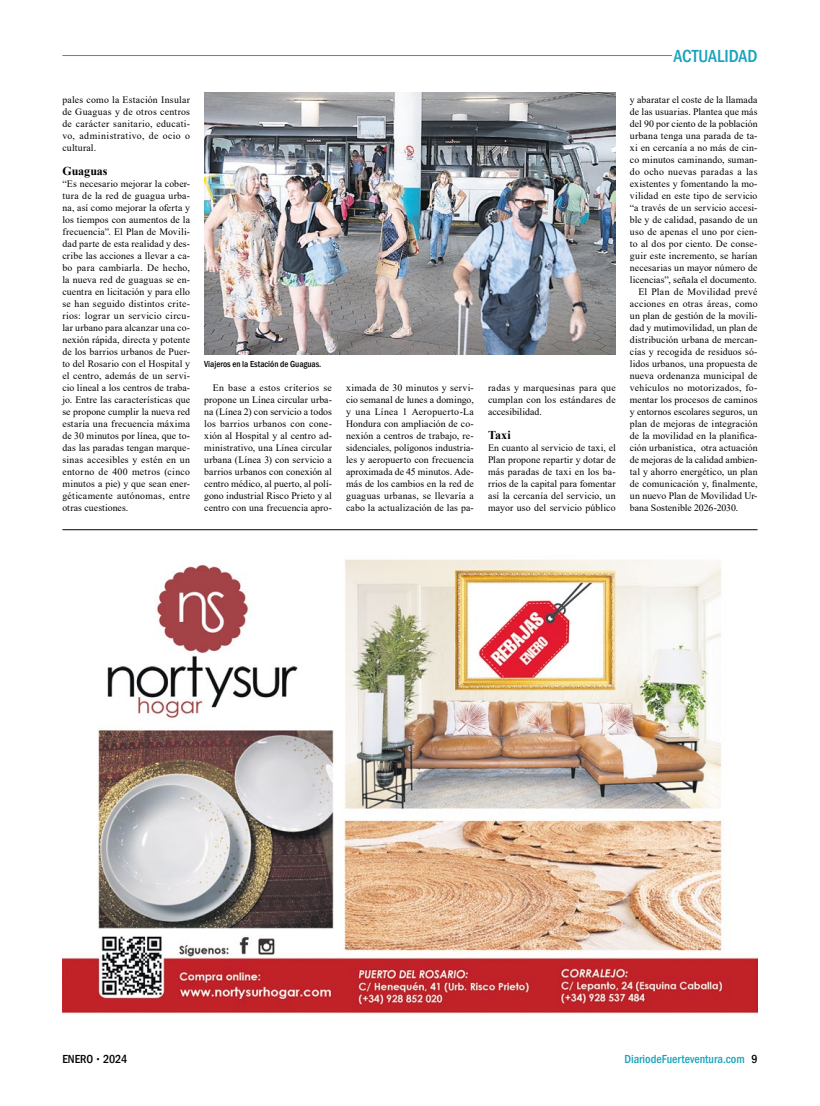
<style>
.page{position:relative;width:820px;height:1106px;background:#fff}
.page>*{position:absolute;margin:0;border:0;box-sizing:border-box;transform-origin:0 0}
.t1{font:500 condensed 18px "Franklin Gothic";color:#18a3bc}
.t2{font:500 condensed 12px "Franklin Gothic";color:#18a3bc}
.t3{font:700 12px "Times New Roman";color:#000}
.t4{font:500 condensed 12px "Franklin Gothic";color:#000}
.t5{font:9.8px/12px "Times New Roman";letter-spacing:.015em;color:#000;text-align:justify}
.t6{font:9.8px "Times New Roman";letter-spacing:-.005em;color:#000}
.t7{font:500 condensed 9px "Franklin Gothic";color:#000}
.s1{font-size:8px}
.s2{color:#000}
</style>
<div class="page">
<hr style="left:62px;top:529px;width:695px;height:1px;background:#000">
<img style="left:62px;top:559px;width:695px;height:455px">
<hr style="left:62px;top:55px;width:609px;height:1px;background:#18a3bc">
<img style="left:204px;top:92px;width:411px;height:263px">
<p class="t5" style="left:62px;top:93px;width:129px">pales como la Estación Insular de Guaguas y de otros centros de carácter sanitario, educati&shy;vo, administrativo, de ocio o cultural.</p>
<p class="t3" style="left:62px;top:162px;width:47px">Guaguas</p>
<p class="t5" style="left:62px;top:177px;width:129px">“Es necesario mejorar la cober&shy;tura de la red de guagua urba&shy;na, así como mejorar la oferta y los tiempos con aumentos de la frecuencia”. El Plan de Movili&shy;dad parte de esta realidad y des&shy;cribe las acciones a llevar a ca&shy;bo para cambiarla. De hecho, la nueva red de guaguas se en&shy;cuentra en licitación y para ello se han seguido distintos crite&shy;rios: lograr un servicio circu&shy;lar urbano para alcanzar una co&shy;nexión rápida, directa y potente de los barrios urbanos de Puer&shy;to del Rosario con el Hospital y el centro, además de un servi&shy;cio lineal a los centros de traba&shy;jo. Entre las características que se propone cumplir la nueva red estaría una frecuencia máxima de 30 minutos por línea, que to&shy;das las paradas tengan marque&shy;sinas accesibles y estén en un entorno de 400 metros (cinco minutos a pie) y que sean ener&shy;géticamente autónomas, entre otras cuestiones.</p>
<p class="t7" style="left:204px;top:358px;width:119px">Viajeros en la Estación de Guaguas.</p>
<p class="t5" style="left:204px;top:381px;width:129px;text-indent:9px">En base a estos criterios se propone un Línea circular urba&shy;na (Línea 2) con servicio a todos los barrios urbanos con cone&shy;xión al Hospital y al centro ad&shy;ministrativo, una Línea circular urbana (Línea 3) con servicio a barrios urbanos con conexión al centro médico, al puerto, al polí&shy;gono industrial Risco Prieto y al centro con una frecuencia apro-</p>
<p class="t5" style="left:346px;top:381px;width:129px">ximada de 30 minutos y servi&shy;cio semanal de lunes a domingo, y una Línea 1 Aeropuerto-La Hondura con ampliación de co&shy;nexión a centros de trabajo, re&shy;sidenciales, polígonos industria&shy;les y aeropuerto con frecuencia aproximada de 45 minutos. Ade&shy;más de los cambios en la red de guaguas urbanas, se llevaría a cabo la actualización de las pa-</p>
<p class="t5" style="left:488px;top:381px;width:129px">radas y marquesinas para que cumplan con los estándares de accesibilidad.</p>
<p class="t3" style="left:488px;top:426px;width:24px">Taxi</p>
<p class="t5" style="left:488px;top:441px;width:129px">En cuanto al servicio de taxi, el Plan propone repartir y dotar de más paradas de taxi en los ba&shy;rrios de la capital para fomentar así la cercanía del servicio, un mayor uso del servicio público</p>
<h1 class="t1" style="left:673px;top:44px;width:86px">ACTUALIDAD</h1>
<p class="t5" style="left:629px;top:93px;width:129px">y abaratar el coste de la llamada</p>
<p class="t5" style="left:629px;top:105px;width:129px">de las usuarias. Plantea que más</p>
<p class="t5" style="left:629px;top:117px;width:129px">del 90 por ciento de la población</p>
<p class="t5" style="left:629px;top:129px;width:129px">urbana tenga una parada de ta-</p>
<p class="t5" style="left:629px;top:141px;width:129px">xi en cercanía a no más de cin-</p>
<p class="t5" style="left:629px;top:153px;width:129px">co minutos caminando, suman-</p>
<p class="t5" style="left:629px;top:165px;width:129px">do ocho nuevas paradas a las</p>
<p class="t5" style="left:629px;top:177px;width:129px">existentes y fomentando la mo-</p>
<p class="t5" style="left:629px;top:189px;width:129px">vilidad en este tipo de servicio</p>
<p class="t5" style="left:629px;top:201px;width:129px">“a través de un servicio accesi-</p>
<p class="t5" style="left:629px;top:213px;width:129px">ble y de calidad, pasando de un</p>
<p class="t5" style="left:629px;top:225px;width:129px">uso de apenas el uno por cien-</p>
<p class="t5" style="left:629px;top:237px;width:129px">to al dos por ciento. De conse-</p>
<p class="t5" style="left:629px;top:249px;width:129px">guir este incremento, se harían</p>
<p class="t5" style="left:629px;top:261px;width:129px">necesarias un mayor número de</p>
<p class="t5" style="left:629px;top:273px;width:128px">licencias”, señala el documento.</p>
<p class="t5" style="left:638px;top:285px;width:121px">El Plan de Movilidad prevé</p>
<p class="t5" style="left:629px;top:297px;width:129px">acciones en otras áreas, como</p>
<p class="t5" style="left:629px;top:309px;width:129px">un plan de gestión de la movili-</p>
<p class="t5" style="left:629px;top:321px;width:129px">dad y mutimovilidad, un plan de</p>
<p class="t5" style="left:629px;top:333px;width:129px">distribución urbana de mercan-</p>
<p class="t5" style="left:629px;top:345px;width:129px">cías y recogida de residuos só-</p>
<p class="t5" style="left:629px;top:357px;width:129px">lidos urbanos, una propuesta de</p>
<p class="t5" style="left:629px;top:369px;width:129px">nueva ordenanza municipal de</p>
<p class="t5" style="left:629px;top:381px;width:129px">vehículos no motorizados, fo-</p>
<p class="t5" style="left:629px;top:393px;width:129px">mentar los procesos de caminos</p>
<p class="t5" style="left:629px;top:405px;width:129px">y entornos escolares seguros, un</p>
<p class="t5" style="left:629px;top:417px;width:129px">plan de mejoras de integración</p>
<p class="t5" style="left:629px;top:429px;width:129px">de la movilidad en la planifica-</p>
<p class="t5" style="left:629px;top:441px;width:129px">ción urbanística, otra actuación</p>
<p class="t5" style="left:629px;top:453px;width:129px">de mejoras de la calidad ambien-</p>
<p class="t5" style="left:629px;top:465px;width:129px">tal y ahorro energético, un plan</p>
<p class="t5" style="left:629px;top:477px;width:129px">de comunicación y, finalmente,</p>
<p class="t5" style="left:629px;top:489px;width:129px">un nuevo Plan de Movilidad Ur-</p>
<p class="t6" style="left:629px;top:500px;width:110px">bana Sostenible 2026-2030.</p>
<p class="t4" style="left:62px;top:1050px;width:66px">ENERO <span class="s1">•</span> 2024</p>
<p class="t2" style="left:624px;top:1050px;width:135px">DiariodeFuerteventura.com <span class="s2">9</span></p>
</div>
